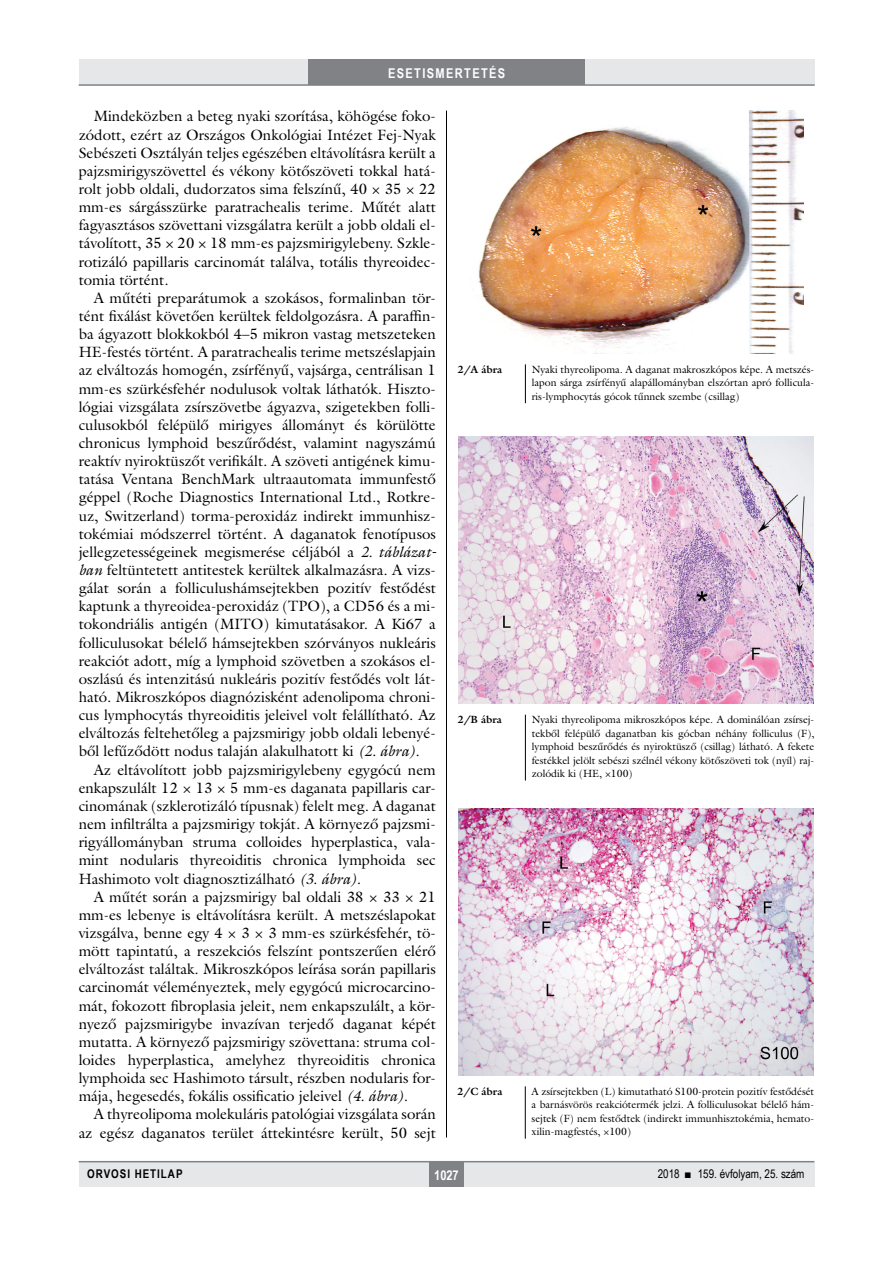
<style>
.page{position:relative;width:893px;height:1263px;background:#fff}
.page>*{position:absolute;margin:0;border:0;box-sizing:border-box;transform-origin:0 0}
.Body_Text{font:15px/18.1px "Galliard Reg";color:#000;text-align:justify}
.t1{font:700 13.5px "Arial Narrow";letter-spacing:.1em;color:#fff}
.t2{font:12px "Arial Narrow";color:#000}
.t3{font:700 12px "Arial Narrow";letter-spacing:.08em;color:#000}
.kepalairas2{font:10.5px/13.5px "Galliard Reg";color:#000;text-align:justify}
.kepalairas1{font:700 10.5px "Galliard Reg";color:#000}
.s1{font-style:italic}
</style>
<div class="page">
<div style="left:79px;top:1161px;width:735px;height:25px;background:#e6e7e8"></div>
<div style="left:429px;top:1161px;width:34px;height:25px;background:#808285"></div>
<hr style="left:79px;top:1161px;width:735px;height:1px;background:#808285">
<div style="left:79px;top:60px;width:735px;height:25px;background:#e6e7e8"></div>
<div style="left:308px;top:60px;width:277px;height:25px;background:#808285"></div>
<hr style="left:79px;top:84px;width:736px;height:2px;background:#808285">
<hr style="left:446px;top:111px;width:1px;height:1026px;background:#000">
<hr style="left:525px;top:364px;width:1px;height:39px;background:#000">
<hr style="left:525px;top:715px;width:1px;height:65px;background:#000">
<hr style="left:525px;top:1086px;width:1px;height:53px;background:#000">
<img style="left:472px;top:111px;width:331px;height:242px">
<img style="left:458px;top:437px;width:355px;height:266px">
<img style="left:458px;top:808px;width:355px;height:267px">
<p class="t1" style="left:388px;top:63px;width:119px">ESETISMERTETÉS</p>
<p class="Body_Text" style="left:79px;top:107px;width:359px;text-indent:15px">Mindeközben a beteg nyaki szorítása, köhögése foko&shy;zódott, ezért az Országos Onkológiai Intézet Fej-Nyak Sebészeti Osztályán teljes egészében eltávolításra került a pajzsmirigyszövettel és vékony kötőszöveti tokkal hatá&shy;rolt jobb oldali, dudorzatos sima felszínű, 40 × 35 × 22 mm-es sárgásszürke paratrachealis terime. Műtét alatt fagyasztásos szövettani vizsgálatra került a jobb oldali el&shy;távolított, 35 × 20 × 18 mm-es pajzsmirigylebeny. Szkle&shy;rotizáló papillaris carcinomát találva, totális thyreoidec&shy;tomia történt.</p>
<p class="Body_Text" style="left:79px;top:288px;width:359px;text-indent:15px">A műtéti preparátumok a szokásos, formalinban tör&shy;tént fixálást követően kerültek feldolgozásra. A paraffin&shy;ba ágyazott blokkokból 4–5 mikron vastag metszeteken HE-festés történt. A paratrachealis terime metszéslapjain az elváltozás homogén, zsírfényű, vajsárga, centrálisan 1 mm-es szürkésfehér nodulusok voltak láthatók. Hiszto&shy;lógiai vizsgálata zsírszövetbe ágyazva, szigetekben folli&shy;culusokból felépülő mirigyes állományt és körülötte chronicus lymphoid beszűrődést, valamint nagyszámú reaktív nyiroktüszőt verifikált. A szöveti antigének kimu&shy;tatása Ventana BenchMark ultraautomata immunfestő géppel (Roche Diagnostics International Ltd., Rotkre&shy;uz, Switzerland) torma-peroxidáz indirekt immunhisz&shy;tokémiai módszerrel történt. A daganatok fenotípusos jellegzetességeinek megismerése céljából a <span class="s1">2. táblázat&shy;ban</span> feltüntetett antitestek kerültek alkalmazásra. A vizs&shy;gálat során a folliculushámsejtekben pozitív festődést kaptunk a thyreoidea-peroxidáz (TPO), a CD56 és a mi&shy;tokondriális antigén (MITO) kimutatásakor. A Ki67 a folliculusokat bélelő hámsejtekben szórványos nukleáris reakciót adott, míg a lymphoid szövetben a szokásos el&shy;oszlású és intenzitású nukleáris pozitív festődés volt lát&shy;ható. Mikroszkópos diagnózisként adenolipoma chroni&shy;cus lymphocytás thyreoiditis jeleivel volt felállítható. Az elváltozás feltehetőleg a pajzsmirigy jobb oldali lebenyé&shy;ből lefűződött nodus talaján alakulhatott ki <span class="s1">(2. ábra).</span></p>
<p class="Body_Text" style="left:79px;top:760px;width:359px;text-indent:15px">Az eltávolított jobb pajzsmirigylebeny egygócú nem enkapszulált 12 × 13 × 5 mm-es daganata papillaris car&shy;cinomának (szklerotizáló típusnak) felelt meg. A daganat nem infiltrálta a pajzsmirigy tokját. A környező pajzsmi&shy;rigyállományban struma colloides hyperplastica, vala&shy;mint nodularis thyreoiditis chronica lymphoida sec Hashimoto volt diagnosztizálható <span class="s1">(3. ábra).</span></p>
<p class="Body_Text" style="left:79px;top:887px;width:359px;text-indent:15px">A műtét során a pajzsmirigy bal oldali 38 × 33 × 21 mm-es lebenye is eltávolításra került. A metszéslapokat vizsgálva, benne egy 4 × 3 × 3 mm-es szürkésfehér, tö&shy;mött tapintatú, a reszekciós felszínt pontszerűen elérő elváltozást találtak. Mikroszkópos leírása során papillaris carcinomát véleményeztek, mely egygócú microcarcino&shy;mát, fokozott fibroplasia jeleit, nem enkapszulált, a kör&shy;nyező pajzsmirigybe invazívan terjedő daganat képét mutatta. A környező pajzsmirigy szövettana: struma col&shy;loides hyperplastica, amelyhez thyreoiditis chronica lymphoida sec Hashimoto társult, részben nodularis for&shy;mája, hegesedés, fokális ossificatio jeleivel <span class="s1">(4. ábra).</span></p>
<p class="Body_Text" style="left:79px;top:1105px;width:359px;text-align:right">A thyreolipoma molekuláris patológiai vizsgálata során az egész daganatos terület áttekintésre került, 50 sejt</p>
<p class="kepalairas1" style="left:457px;top:362px;width:46px">2/A ábra</p>
<p class="kepalairas2" style="left:532px;top:362px;width:284px">Nyaki thyreolipoma. A daganat makroszkópos képe. A metszés&shy;lapon sárga zsírfényű alapállományban elszórtan apró follicula&shy;ris-lymphocytás gócok tűnnek szembe (csillag)</p>
<p class="kepalairas1" style="left:457px;top:713px;width:46px">2/B ábra</p>
<p class="kepalairas2" style="left:532px;top:713px;width:284px">Nyaki thyreolipoma mikroszkópos képe. A dominálóan zsírsej&shy;tekből felépülő daganatban kis gócban néhány folliculus (F), lymphoid beszűrődés és nyiroktüsző (csillag) látható. A fekete festékkel jelölt sebészi szélnél vékony kötőszöveti tok (nyíl) raj&shy;zolódik ki (HE, ×100)</p>
<p class="kepalairas1" style="left:457px;top:1084px;width:47px">2/C ábra</p>
<p class="kepalairas2" style="left:532px;top:1084px;width:284px">A zsírsejtekben (L) kimutatható S100-protein pozitív festődését a barnásvörös reakciótermék jelzi. A folliculusokat bélelő hám&shy;sejtek (F) nem festődtek (indirekt immunhisztokémia, hemato&shy;xilin-magfestés, ×100)</p>
<p class="t3" style="left:87px;top:1165px;width:97px">ORVOSI HETILAP</p>
<p class="t1" style="left:434px;top:1165px;width:26px">1027</p>
<p class="t2" style="left:658px;top:1165px;width:148px">2018 ■ 159. évfolyam, 25. szám</p>
</div>
